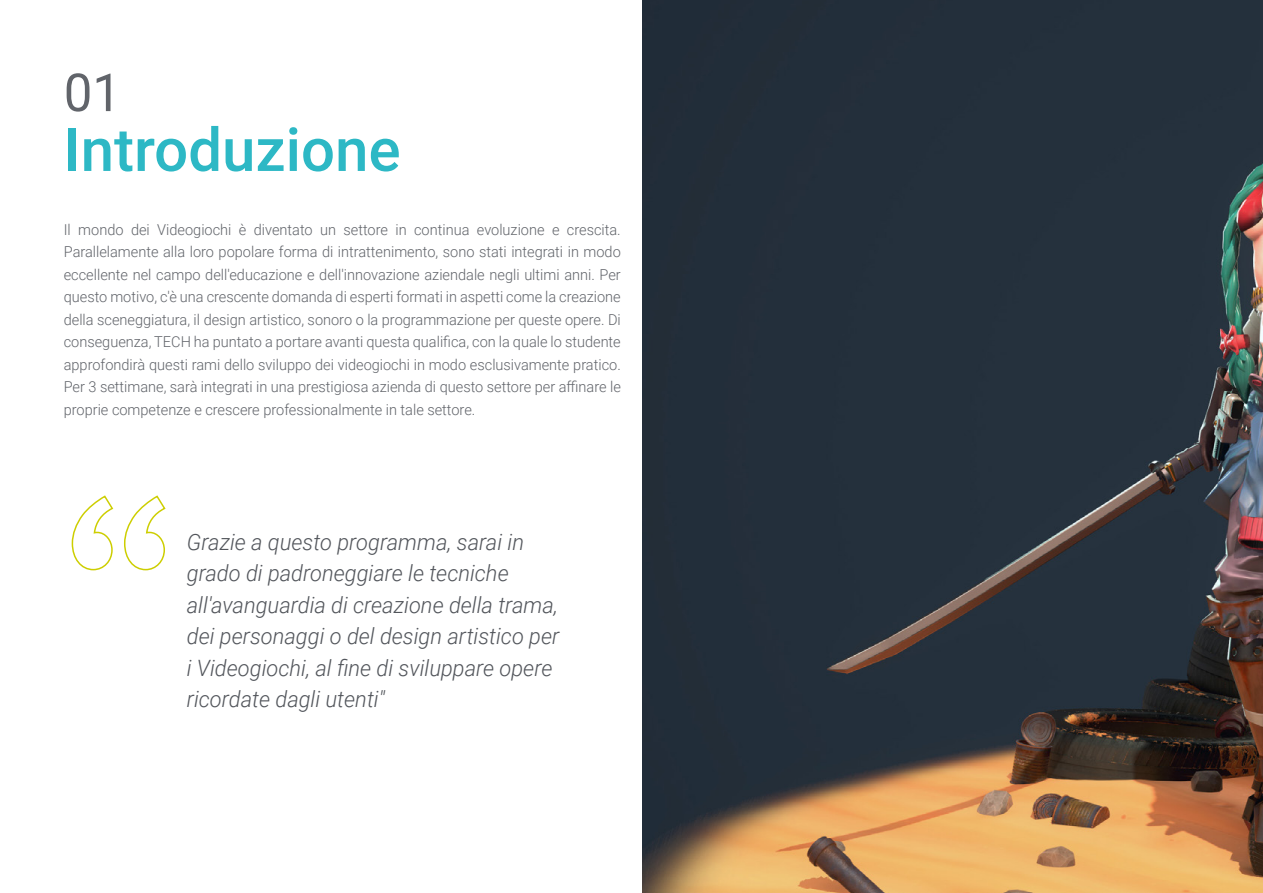
<style>
.page{position:relative;width:1263px;height:893px;background:#fff}
.page>*{position:absolute;margin:0;border:0;box-sizing:border-box;transform-origin:0 0}
.t1{font:500 60px "Roboto";color:#2db8c5}
.t2{font:52.5px "Roboto";color:#61646a}
.t3{font:italic 300 22.5px/31.5px "Roboto";color:#52555b}
.t4{font:300 15px/22.5px "Roboto";color:#61646a;text-align:justify}
</style>
<div class="page">
<svg style="left:71px;top:495px;width:95px;height:76px"></svg>
<img style="left:642px;top:0;width:621px;height:893px">
<h2 class="t2" style="left:64px;top:56px;width:59px">01</h2>
<h1 class="t1" style="left:64px;top:108px;width:338px">Introduzione</h1>
<p class="t4" style="left:64px;top:217px;width:559px">Il mondo dei Videogiochi è diventato un settore in continua evoluzione e crescita.<br>Parallelamente alla loro popolare forma di intrattenimento, sono stati integrati in modo eccellente nel campo dell'educazione e dell'innovazione aziendale negli ultimi anni. Per questo motivo, c'è una crescente domanda di esperti formati in aspetti come la creazione della sceneggiatura, il design artistico, sonoro o la programmazione per queste opere. Di conseguenza, TECH ha puntato a portare avanti questa qualifica, con la quale lo studente approfondirà questi rami dello sviluppo dei videogiochi in modo esclusivamente pratico.<br>Per 3 settimane, sarà integrati in una prestigiosa azienda di questo settore per affinare le proprie competenze e crescere professionalmente in tale settore.</p>
<h3 class="t3" style="left:187px;top:525px;width:374px">Grazie a questo programma, sarai in grado di padroneggiare le tecniche all'avanguardia di creazione della trama, dei personaggi o del design artistico per i Videogiochi, al fine di sviluppare opere ricordate dagli utenti"</h3>
</div>
